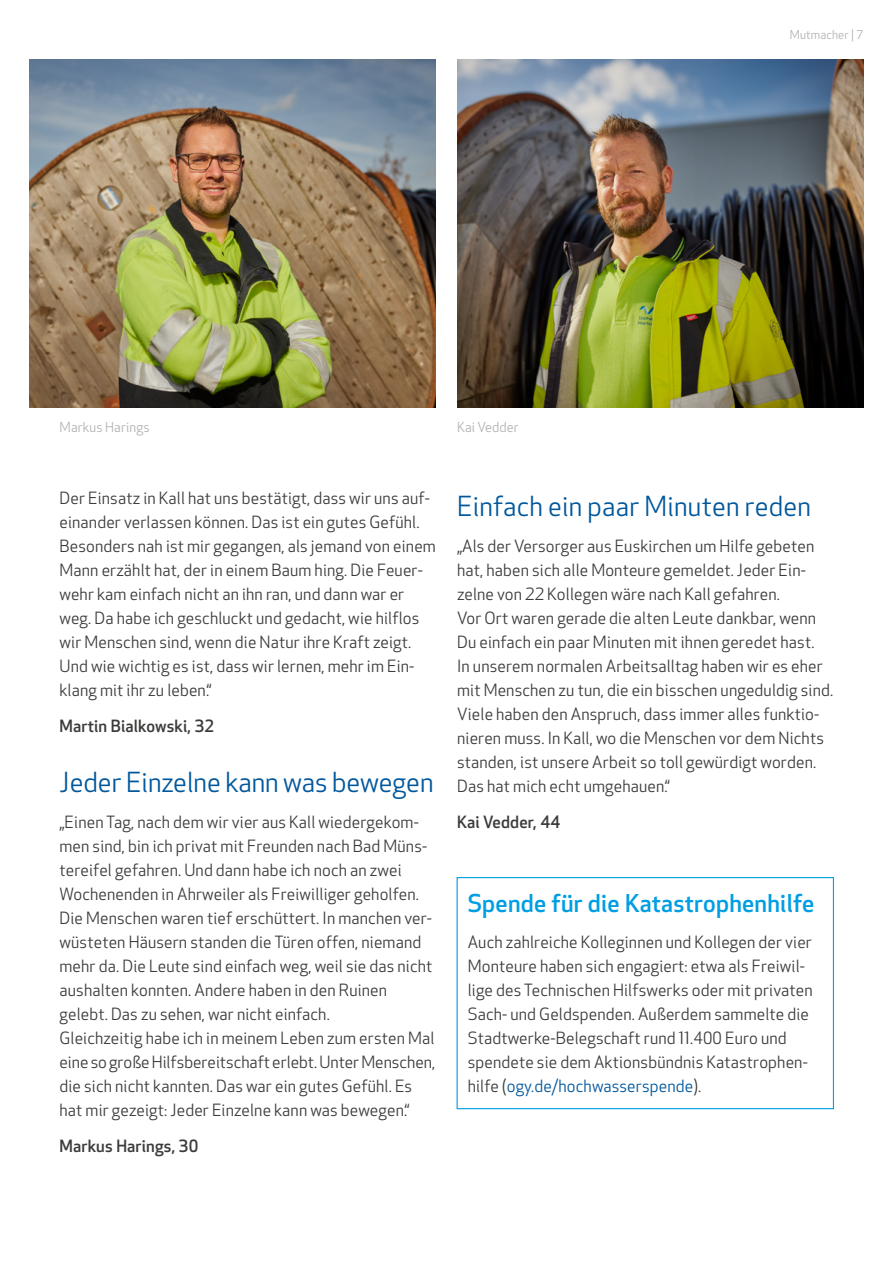
<style>
.page{position:relative;width:893px;height:1263px;background:#fff}
.page>*{position:absolute;margin:0;border:0;box-sizing:border-box;transform-origin:0 0}
.t1{font:27px "Apex New";color:#00579c}
.tipp{font:500 24px "Apex New";letter-spacing:.01em;color:#009ee3}
.tipp-2{font:16.5px/24px "Apex New";letter-spacing:.01em;color:#3b3b3a}
.t2{font:500 16.5px "Apex New";letter-spacing:.01em;color:#3b3b3a}
.Bildunterschrift{font:13.5px "Apex New";letter-spacing:.01em;color:#b1b2b3}
.kolumne_li{font:12px "Apex New";letter-spacing:.01em;color:#b1b2b3}
.s1{color:#00579c}
</style>
<div class="page">
<div style="left:457px;top:877px;width:377px;height:232px;border:1px solid #009ee3"></div>
<img style="left:457px;top:60px;width:406px;height:348px">
<img style="left:30px;top:60px;width:406px;height:348px">
<p class="Bildunterschrift" style="left:60px;top:418px;width:92px">Markus Harings</p>
<p class="Bildunterschrift" style="left:457px;top:418px;width:63px">Kai Vedder</p>
<p class="kolumne_li" style="left:790px;top:27px;width:75px">Mutmacher | 7</p>
<p class="tipp-2" style="left:60px;top:486px;width:372px">Der Einsatz in Kall hat uns bestätigt, dass wir uns auf&shy;einander verlassen können. Das ist ein gutes Gefühl.</p>
<p class="tipp-2" style="left:60px;top:534px;width:378px">Besonders nah ist mir gegangen, als jemand von einem Mann erzählt hat, der in einem Baum hing. Die Feuer&shy;wehr kam einfach nicht an ihn ran, und dann war er weg. Da habe ich geschluckt und gedacht, wie hilflos wir Menschen sind, wenn die Natur ihre Kraft zeigt.<br>Und wie wichtig es ist, dass wir lernen, mehr im Ein&shy;klang mit ihr zu leben.“</p>
<p class="t2" style="left:60px;top:714px;width:156px">Martin Bialkowski, 32</p>
<p class="t1" style="left:60px;top:765px;width:376px">Jeder Einzelne kann was bewegen</p>
<p class="tipp-2" style="left:60px;top:810px;width:374px">„Einen Tag, nach dem wir vier aus Kall wiedergekom&shy;men sind, bin ich privat mit Freunden nach Bad Müns&shy;tereifel gefahren. Und dann habe ich noch an zwei Wochenenden in Ahrweiler als Freiwilliger geholfen.<br>Die Menschen waren tief erschüttert. In manchen ver&shy;wüsteten Häusern standen die Türen offen, niemand mehr da. Die Leute sind einfach weg, weil sie das nicht aushalten konnten. Andere haben in den Ruinen gelebt. Das zu sehen, war nicht einfach.</p>
<p class="tipp-2" style="left:60px;top:1026px;width:377px">Gleichzeitig habe ich in meinem Leben zum ersten Mal eine so große Hilfsbereitschaft erlebt. Unter Menschen, die sich nicht kannten. Das war ein gutes Gefühl. Es hat mir gezeigt: Jeder Einzelne kann was bewegen.“</p>
<p class="t2" style="left:60px;top:1134px;width:140px">Markus Harings, 30</p>
<p class="t1" style="left:457px;top:489px;width:355px">Einfach ein paar Minuten reden</p>
<p class="tipp-2" style="left:457px;top:534px;width:359px">„Als der Versorger aus Euskirchen um Hilfe gebeten hat, haben sich alle Monteure gemeldet. Jeder Ein&shy;zelne von 22 Kollegen wäre nach Kall gefahren.</p>
<p class="tipp-2" style="left:457px;top:606px;width:361px">Vor Ort waren gerade die alten Leute dankbar, wenn<br>Du einfach ein paar Minuten mit ihnen geredet hast.</p>
<p class="tipp-2" style="left:457px;top:654px;width:378px">In unserem normalen Arbeitsalltag haben wir es eher mit Menschen zu tun, die ein bisschen ungeduldig sind.<br>Viele haben den Anspruch, dass immer alles funktio&shy;nieren muss. In Kall, wo die Menschen vor dem Nichts standen, ist unsere Arbeit so toll gewürdigt worden.<br>Das hat mich echt umgehauen.“</p>
<p class="t2" style="left:457px;top:810px;width:105px">Kai Vedder, 44</p>
<p class="tipp" style="left:468px;top:887px;width:348px">Spende für die Katastrophenhilfe</p>
<p class="tipp-2" style="left:468px;top:930px;width:346px">Auch zahlreiche Kolleginnen und Kollegen der vier Monteure haben sich engagiert: etwa als Freiwil&shy;lige des Technischen Hilfswerks oder mit privaten Sach- und Geldspenden. Außerdem sammelte die Stadtwerke-Belegschaft rund 11.400 Euro und spendete sie dem Aktionsbündnis Katastrophen&shy;hilfe (<span class="s1">ogy.de/hochwasserspende</span>).</p>
</div>
